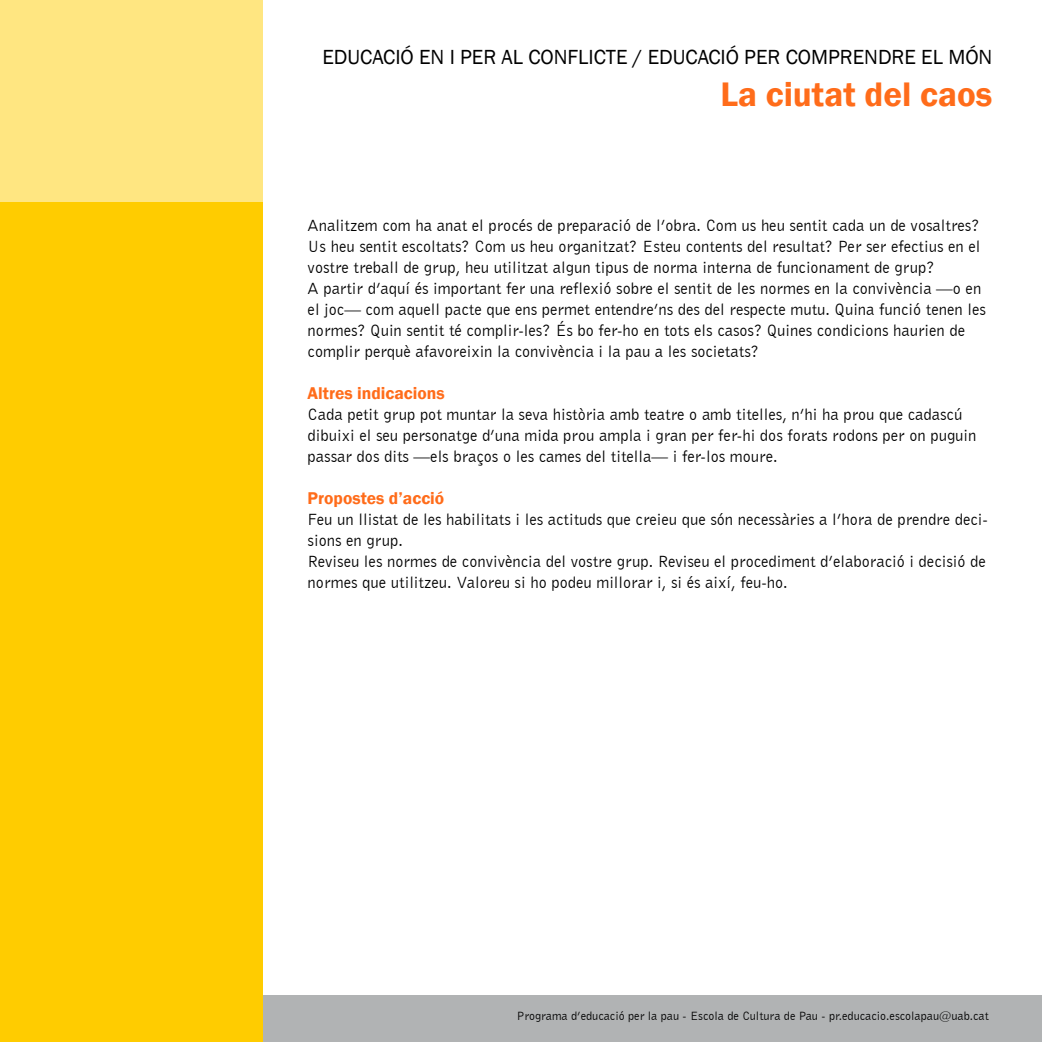
<style>
.page{position:relative;width:1042px;height:1042px;background:#fff}
.page>*{position:absolute;margin:0;border:0;box-sizing:border-box;transform-origin:0 0}
.t1{font:600 35px "Franklin Gothic";color:#ff6c1a}
.t2{font:21px "Franklin Gothic";color:#000}
.t3{font:600 17.5px "Franklin Gothic";color:#ff6c1a}
.t4{font:16.62px/21px "Bell Gothic BT";color:#000}
.t5{font:12.25px "Bell Gothic BT";color:#000}
</style>
<div class="page">
<div style="left:163px;top:995px;width:879px;height:47px;background:#b1b3b4"></div>
<div style="left:0;top:197px;width:262px;height:845px;background:#fc0"></div>
<div style="left:0;top:0;width:262px;height:202px;background:#ffe681"></div>
<p class="t2" style="left:322px;top:44px;width:671px">EDUCACIÓ EN I PER AL CONFLICTE / EDUCACIÓ PER COMPRENDRE EL MÓN</p>
<h1 class="t1" style="left:720px;top:73px;width:273px">La ciutat del caos</h1>
<p class="t4" style="left:308px;top:215px;width:680px">Analitzem com ha anat el procés de preparació de l’obra. Com us heu sentit cada un de vosaltres?<br>Us heu sentit escoltats? Com us heu organitzat? Esteu contents del resultat? Per ser efectius en el vostre treball de grup, heu utilitzat algun tipus de norma interna de funcionament de grup?<br>A partir d’aquí és important fer una reflexió sobre el sentit de les normes en la convivència —o en el joc— com aquell pacte que ens permet entendre’ns des del respecte mutu. Quina funció tenen les normes? Quin sentit té complir-les? És bo fer-ho en tots els casos? Quines condicions haurien de complir perquè afavoreixin la convivència i la pau a les societats?</p>
<p class="t3" style="left:308px;top:382px;width:139px">Altres indicacions</p>
<p class="t4" style="left:308px;top:404px;width:670px">Cada petit grup pot muntar la seva història amb teatre o amb titelles, n’hi ha prou que cadascú dibuixi el seu personatge d’una mida prou ampla i gran per fer-hi dos forats rodons per on puguin passar dos dits —els braços o les cames del titella— i fer-los moure.</p>
<p class="t3" style="left:308px;top:487px;width:138px">Propostes d’acció</p>
<p class="t4" style="left:308px;top:509px;width:682px">Feu un llistat de les habilitats i les actituds que creieu que són necessàries a l’hora de prendre deci&shy;sions en grup.<br>Reviseu les normes de convivència del vostre grup. Reviseu el procediment d’elaboració i decisió de normes que utilitzeu. Valoreu si ho podeu millorar i, si és així, feu-ho.</p>
<p class="t5" style="left:517px;top:1008px;width:473px">Programa d’educació per la pau - Escola de Cultura de Pau - pr.educacio.escolapau@uab.cat</p>
</div>
